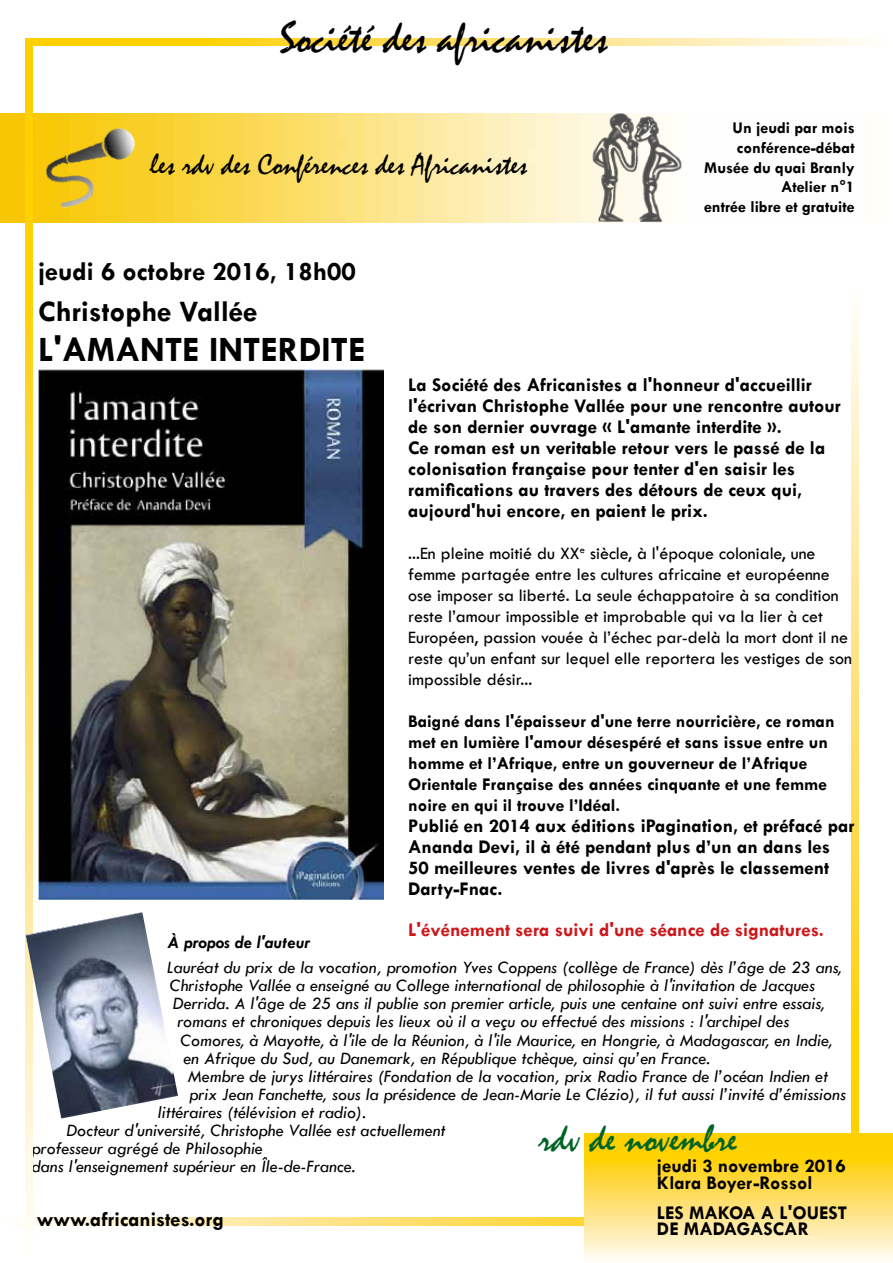
<style>
.page{position:relative;width:893px;height:1263px;background:#fff}
.page>*{position:absolute;margin:0;border:0;box-sizing:border-box;transform-origin:0 0}
.t1{font:45px "Mistral";color:#000}
.t2{font:39px "Mistral";color:#006425}
.t3{font:700 36px "Tw Cen";color:#000}
.t4{font:30px "Mistral";color:#000}
.t5{font:700 30px "Tw Cen";color:#000}
.t6{font:700 27px "Tw Cen";color:#000}
.t7{font:700 21px "Tw Cen";color:#000}
.t8{font:700 19.5px/21px "Tw Cen";color:#000}
.t9{font:700 19.5px "Tw Cen";color:#cd171a}
.t10{font:italic 18px "Tw Cen";color:#000}
.t11{font:18px/21px "Tw Cen";color:#000}
.t12{font:700 18px/21px "Tw Cen";color:#000}
.t13{font:italic 700 18px "Tw Cen";color:#000}
.t14{font:700 16.5px/19.8px "Tw Cen";color:#000;text-align:right}
</style>
<div class="page">
<svg style="left:851px;top:312px;width:8px;height:821px;background:#ffe170"></svg>
<svg style="left:25px;top:1218px;width:560px;height:7px;background:#ffe690"></svg>
<svg style="left:26px;top:38px;width:840px;height:8px;background:#ffdf65"></svg>
<img style="left:0;top:114px;width:588px;height:108px">
<img style="left:588px;top:113px;width:94px;height:109px">
<img style="left:41px;top:125px;width:119px;height:85px">
<img style="left:38px;top:370px;width:346px;height:529px">
<svg style="left:26px;top:39px;width:7px;height:1189px;background:#ffdc51"></svg>
<img style="left:26px;top:912px;width:152px;height:206px">
<svg style="left:585px;top:1133px;width:308px;height:127px;background:#ffdf64"></svg>
<h1 class="t1" style="left:280px;top:12px;width:329px">Société des africanistes</h1>
<h3 class="t4" style="left:150px;top:148px;width:379px">les rdv des Conférences des Africanistes</h3>
<h3 class="t6" style="left:38px;top:255px;width:319px">jeudi 6 octobre 2016, 18h00</h3>
<h3 class="t5" style="left:38px;top:293px;width:221px">Christophe Vallée</h3>
<h3 class="t3" style="left:38px;top:327px;width:329px">L'AMANTE INTERDITE</h3>
<p class="t14" style="left:704px;top:118px;width:152px">Un jeudi par mois conférence-débat<br>Musée du quai Branly<br>Atelier n°1<br>entrée libre et gratuite</p>
<p class="t13" style="left:168px;top:931px;width:144px">À propos de l'auteur</p>
<p class="t8" style="left:408px;top:374px;width:434px">La Société des Africanistes a l'honneur d'accueillir l'écrivan Christophe Vallée pour une rencontre autour de son dernier ouvrage « L'amante interdite ».<br>Ce roman est un veritable retour vers le passé de la colonisation française pour tenter d'en saisir les ramifications au travers des détours de ceux qui, aujourd'hui encore, en paient le prix.</p>
<p class="t11" style="left:408px;top:543px;width:445px">...En pleine moitié du XX<sup>e</sup> siècle, à l'époque coloniale, une femme partagée entre les cultures africaine et européenne ose imposer sa liberté. La seule échappatoire à sa condition reste l’amour impossible et improbable qui va la lier à cet Européen, passion vouée à l’échec par-delà la mort dont il ne reste qu’un enfant sur lequel elle reportera les vestiges de son impossible désir...</p>
<p class="t12" style="left:408px;top:710px;width:428px">Baigné dans l'épaisseur d'une terre nourricière, ce roman met en lumière l'amour désespéré et sans issue entre un homme et l’Afrique, entre un gouverneur de l’Afrique Orientale Française des années cinquante et une femme noire en qui il trouve l’Idéal.</p>
<p class="t8" style="left:408px;top:815px;width:448px">Publié en 2014 aux éditions iPagination, et préfacé par Ananda Devi, il à été pendant plus d’un an dans les 50 meilleures ventes de livres d'après le classement Darty-Fnac.</p>
<p class="t9" style="left:408px;top:918px;width:417px">L'événement sera suivi d'une séance de signatures.</p>
<p class="t10" style="left:167px;top:957px;width:677px">Lauréat du prix de la vocation, promotion Yves Coppens (collège de France) dès l’âge de 23 ans,</p>
<p class="t10" style="left:170px;top:975px;width:647px">Christophe Vallée a enseigné au College international de philosophie à l'invitation de Jacques</p>
<p class="t10" style="left:173px;top:993px;width:653px">Derrida. A l'âge de 25 ans il publie son premier article, puis une centaine ont suivi entre essais,</p>
<p class="t10" style="left:177px;top:1011px;width:614px">romans et chroniques depuis les lieux où il a veçu ou effectué des missions : l'archipel des</p>
<p class="t10" style="left:180px;top:1029px;width:654px">Comores, à Mayotte, à l'ile de la Réunion, à l'ile Maurice, en Hongrie, à Madagascar, en Indie,</p>
<p class="t10" style="left:183px;top:1047px;width:528px">en Afrique du Sud, au Danemark, en République tchèque, ainsi qu’en France.</p>
<p class="t10" style="left:188px;top:1065px;width:641px">Membre de jurys littéraires (Fondation de la vocation, prix Radio France de l’océan Indien et</p>
<p class="t10" style="left:189px;top:1083px;width:658px">prix Jean Fanchette, sous la présidence de Jean-Marie Le Clézio), il fut aussi l’invité d’émissions</p>
<p class="t10" style="left:158px;top:1101px;width:210px">littéraires (télévision et radio).</p>
<p class="t10" style="left:66px;top:1119px;width:381px">Docteur d'université, Christophe Vallée est actuellement</p>
<p class="t10" style="left:32px;top:1137px;width:232px">professeur agrégé de Philosophie</p>
<p class="t10" style="left:32px;top:1155px;width:325px">dans l'enseignement supérieur en Île-de-France.</p>
<h2 class="t2" style="left:539px;top:1117px;width:200px">rdv de novembre</h2>
<p class="t8" style="left:657px;top:1157px;width:190px;line-height:16.5px">jeudi 3 novembre 2016<br>Klara Boyer-Rossol</p>
<p class="t8" style="left:657px;top:1204px;width:192px;line-height:16.5px">LES MAKOA A L'OUEST<br>DE MADAGASCAR</p>
<p class="t7" style="left:37px;top:1207px;width:189px">www.africanistes.org</p>
</div>
